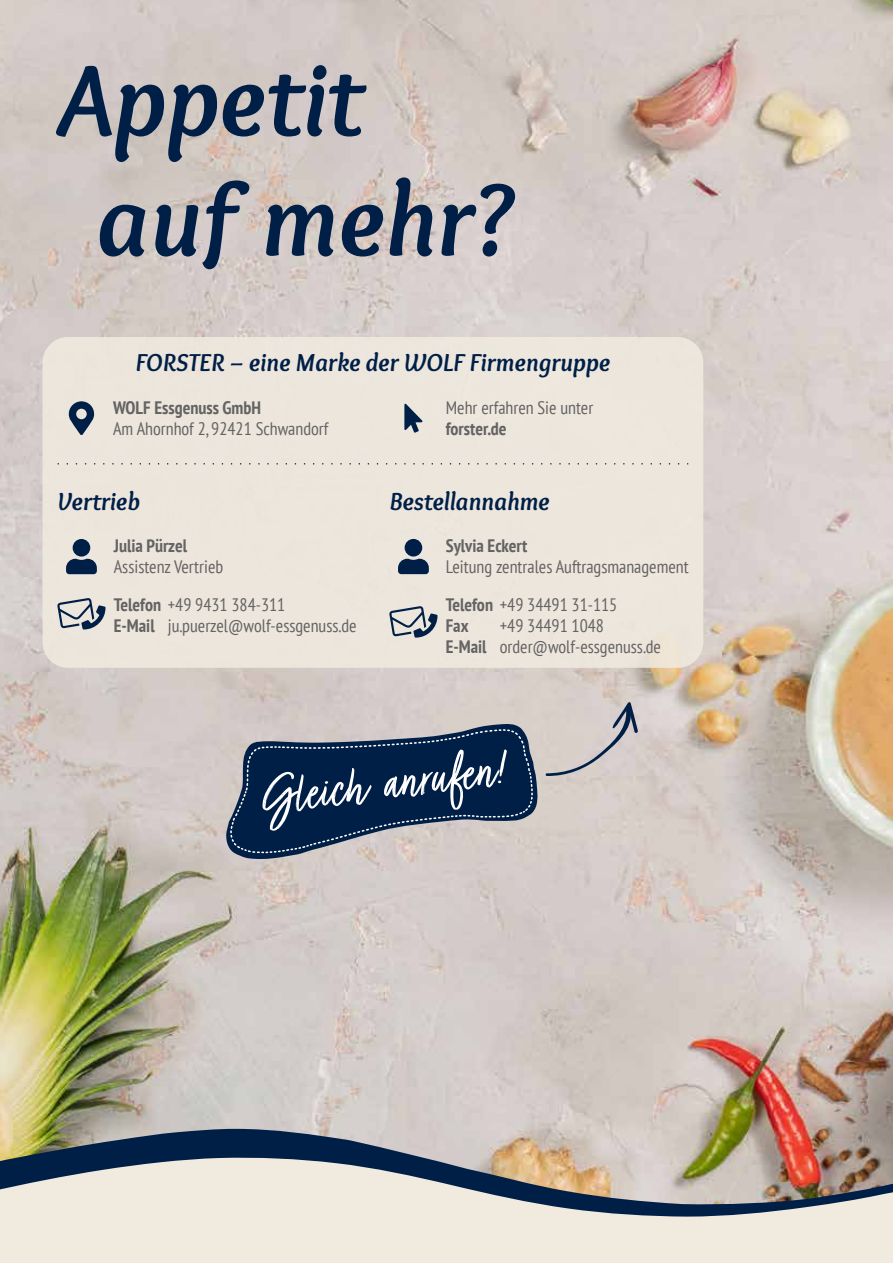
<style>
.page{position:relative;width:893px;height:1263px;background:#fff}
.page>*{position:absolute;margin:0;border:0;box-sizing:border-box;transform-origin:0 0}
.t1{font:italic 700 105px/120px "Overlock";color:#001f47}
.t2{font:63.6px "Turbinado Light Pro";color:#fff}
.t3{font:italic 700 25.5px "Overlock";color:#001f47}
.t4{font:condensed 18px/37.5px "PT Sans";color:#646363}
.t5{font:700 condensed 18px "PT Sans";color:#646363}
.s1{font-weight:700}
.s2{font-size:60px}
</style>
<div class="page">
<img style="left:0;top:0;width:893px;height:1129px">
<img style="left:0;top:1129px;width:893px;height:28px">
<svg style="left:0;top:1157px;width:893px;height:106px;background:#cdc8c0"></svg>
<svg style="left:545px;top:702px;width:93px;height:74px;background:#c6c0bf"></svg>
<svg style="left:225px;top:723px;width:314px;height:136px;background:#485973"></svg>
<div style="left:43px;top:337px;width:660px;height:331px;background:#f0eae0;border-radius:26px"></div>
<svg style="left:58px;top:463px;width:630px;height:2px"></svg>
<svg style="left:57px;top:598px;width:49px;height:31px"></svg>
<svg style="left:66px;top:539px;width:31px;height:35px"></svg>
<svg style="left:389px;top:606px;width:48px;height:32px"></svg>
<svg style="left:398px;top:539px;width:31px;height:35px"></svg>
<svg style="left:69px;top:401px;width:25px;height:34px"></svg>
<svg style="left:404px;top:403px;width:19px;height:30px"></svg>
<h1 class="t1" style="left:97px;top:40px;width:419px;text-indent:-40px">Appetit auf mehr?</h1>
<h3 class="t3" style="left:135px;top:347px;width:477px">FORSTER – eine Marke der WOLF Firmengruppe</h3>
<p class="t5" style="left:113px;top:396px;width:150px">WOLF Essgenuss GmbH</p>
<p class="t4" style="left:113px;top:409px;width:217px">Am Ahornhof 2, 92421 Schwandorf</p>
<p class="t4" style="left:446px;top:389px;width:149px">Mehr erfahren Sie unter</p>
<p class="t5" style="left:446px;top:417px;width:62px">forster.de</p>
<h3 class="t3" style="left:57px;top:487px;width:84px">Vertrieb</h3>
<p class="t5" style="left:114px;top:534px;width:75px">Julia Pürzel</p>
<p class="t4" style="left:114px;top:548px;width:173px">Assistenz Vertrieb<br><span class="s1">Telefon</span> +49 9431 384-311</p>
<p class="t4" style="left:114px;top:606px;width:244px"><span class="s1">E-Mail</span> ju.puerzel@wolf-essgenuss.de</p>
<h3 class="t3" style="left:389px;top:487px;width:162px">Bestellannahme</h3>
<p class="t5" style="left:446px;top:534px;width:83px">Sylvia Eckert</p>
<p class="t4" style="left:446px;top:548px;width:244px">Leitung zentrales Auftragsmanagement<br><span class="s1">Telefon</span> +49 34491 31-115</p>
<p class="t5" style="left:446px;top:614px;width:24px">Fax</p>
<p class="t4" style="left:446px;top:615px;width:217px;line-height:21px;text-align:center">+49 34491 1048<br><span class="s1">E-Mail</span> order@wolf-essgenuss.de</p>
<h2 class="t2" style="left:255px;top:763px;width:249px;rotate:-7deg">Gleich anru<span class="s2">f</span>en!</h2>
</div>
